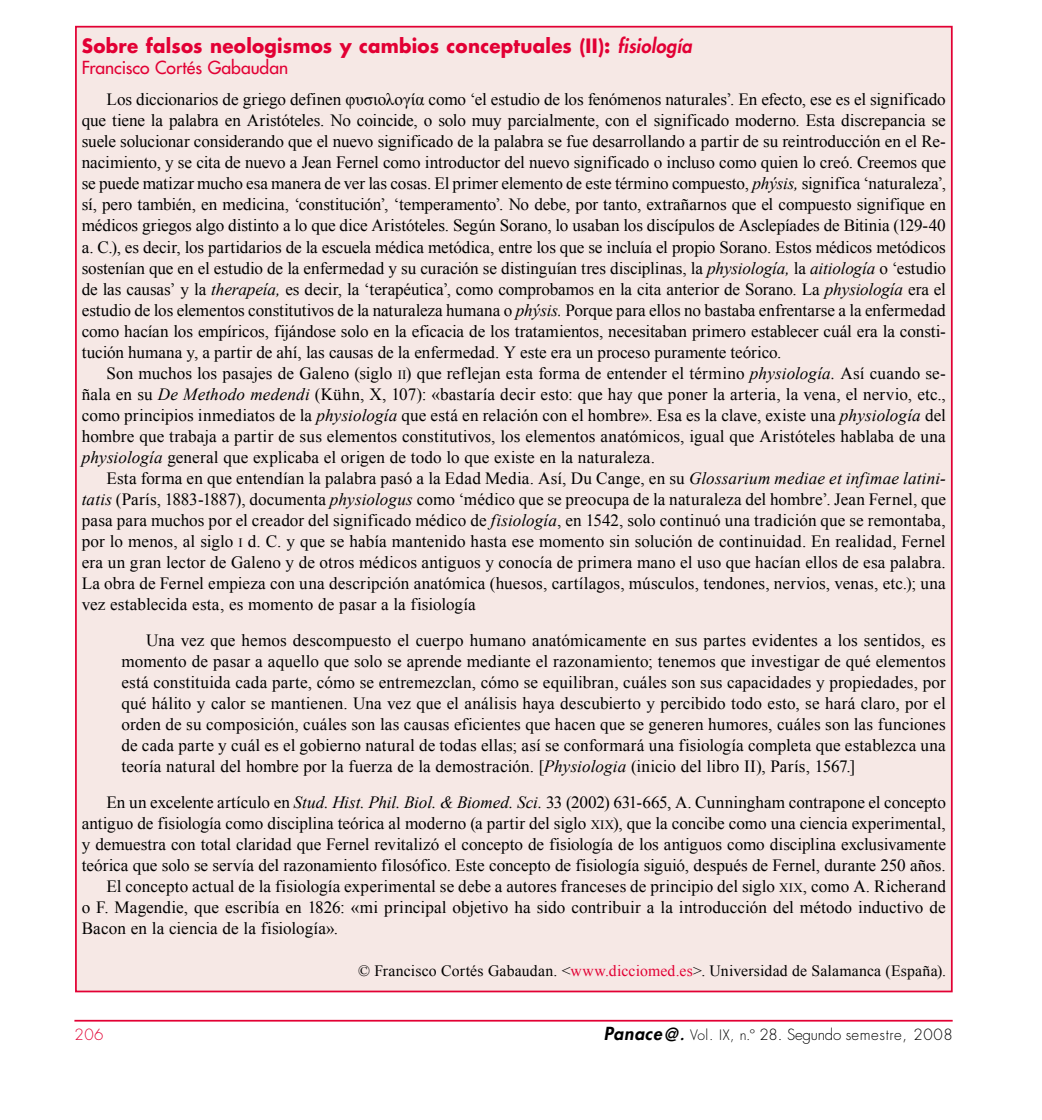
<style>
.page{position:relative;width:1042px;height:1120px;background:#fff}
.page>*{position:absolute;margin:0;border:0;box-sizing:border-box;transform-origin:0 0}
.t1{font:700 19.25px "Futura Std";letter-spacing:.01em;color:#e20034;scale:.95 1}
.t2{font:500 17.5px "Futura Std";color:#e20034}
.t3{font:17.15px/21px "Times New Roman";color:#000;text-align:justify}
.t4{font:15.75px "Times New Roman";letter-spacing:.01em;color:#000}
.t5{font:300 15.05px "Futura Std";letter-spacing:.04em;color:#000}
.t6{font:300 15.05px "Futura Std";color:#e20034}
.s1{font-weight:800;font-style:italic}
.s2{font-style:italic}
.s3{font-size:12.78px}
.s4{color:#e20034}
.s5{font-weight:800;font-style:italic;font-size:17.5px}
.s6{font-weight:800;font-style:italic;font-size:14px}
.s7{font-size:14px}
</style>
<div class="page">
<hr style="left:74px;top:1019px;width:878px;height:2px;background:#e20034">
<div style="left:76px;top:27px;width:876px;height:964px;background:#f6e8e5"></div>
<p class="t1" style="left:82px;top:33px;width:644px">Sobre falsos neologismos y cambios conceptuales (II): <span class="s1">fisiología</span></p>
<p class="t2" style="left:82px;top:57px;width:208px">Francisco Cortés Gabaudan</p>
<p class="t3" style="left:82px;top:89px;width:866px;text-indent:25px">Los diccionarios de griego definen φυσιολογία como ‘el estudio de los fenómenos naturales’. En efecto, ese es el significado que tiene la palabra en Aristóteles. No coincide, o solo muy parcialmente, con el significado moderno. Esta discrepancia se suele solucionar considerando que el nuevo significado de la palabra se fue desarrollando a partir de su reintroducción en el Re&shy;nacimiento, y se cita de nuevo a Jean Fernel como introductor del nuevo significado o incluso como quien lo creó. Creemos que se puede matizar mucho esa manera de ver las cosas. El primer elemento de este término compuesto, <span class="s2">phýsis,</span> significa ‘naturaleza’, sí, pero también, en medicina, ‘constitución’, ‘temperamento’. No debe, por tanto, extrañarnos que el compuesto signifique en médicos griegos algo distinto a lo que dice Aristóteles. Según Sorano, lo usaban los discípulos de Asclepíades de Bitinia (129-40 a. C.), es decir, los partidarios de la escuela médica metódica, entre los que se incluía el propio Sorano. Estos médicos metódicos sostenían que en el estudio de la enfermedad y su curación se distinguían tres disciplinas, la <span class="s2">physiología,</span> la <span class="s2">aitiología</span> o ‘estudio de las causas’ y la <span class="s2">therapeía,</span> es decir, la ‘terapéutica’, como comprobamos en la cita anterior de Sorano. La <span class="s2">physiología</span> era el estudio de los elementos constitutivos de la naturaleza humana o <span class="s2">phýsis.</span> Porque para ellos no bastaba enfrentarse a la enfermedad como hacían los empíricos, fijándose solo en la eficacia de los tratamientos, necesitaban primero establecer cuál era la consti&shy;tución humana y, a partir de ahí, las causas de la enfermedad. Y este era un proceso puramente teórico.</p>
<p class="t3" style="left:82px;top:362px;width:865px;text-indent:25px">Son muchos los pasajes de Galeno (siglo <span class="s3">ii</span>) que reflejan esta forma de entender el término <span class="s2">physiología.</span> Así cuando se&shy;ñala en su <span class="s2">De Methodo medendi</span> (Kühn, X, 107): «bastaría decir esto: que hay que poner la arteria, la vena, el nervio, etc., como principios inmediatos de la <span class="s2">physiología</span> que está en relación con el hombre». Esa es la clave, existe una <span class="s2">physiología</span> del hombre que trabaja a partir de sus elementos constitutivos, los elementos anatómicos, igual que Aristóteles hablaba de una <span class="s2">physiología</span> general que explicaba el origen de todo lo que existe en la naturaleza.</p>
<p class="t3" style="left:82px;top:467px;width:866px;text-indent:25px">Esta forma en que entendían la palabra pasó a la Edad Media. Así, Du Cange, en su <span class="s2">Glossarium mediae et infimae latini&shy;tatis</span> (París, 1883-1887), documenta <span class="s2">physiologus</span> como ‘médico que se preocupa de la naturaleza del hombre’. Jean Fernel, que pasa para muchos por el creador del significado médico de <span class="s2">fisiología</span>, en 1542, solo continuó una tradición que se remontaba, por lo menos, al siglo <span class="s3">i</span> d. C. y que se había mantenido hasta ese momento sin solución de continuidad. En realidad, Fernel era un gran lector de Galeno y de otros médicos antiguos y conocía de primera mano el uso que hacían ellos de esa palabra.<br>La obra de Fernel empieza con una descripción anatómica (huesos, cartílagos, músculos, tendones, nervios, venas, etc.); una vez establecida esta, es momento de pasar a la fisiología</p>
<p class="t3" style="left:121px;top:629px;width:826px;text-indent:25px">Una vez que hemos descompuesto el cuerpo humano anatómicamente en sus partes evidentes a los sentidos, es momento de pasar a aquello que solo se aprende mediante el razonamiento; tenemos que investigar de qué elementos está constituida cada parte, cómo se entremezclan, cómo se equilibran, cuáles son sus capacidades y propiedades, por qué hálito y calor se mantienen. Una vez que el análisis haya descubierto y percibido todo esto, se hará claro, por el orden de su composición, cuáles son las causas eficientes que hacen que se generen humores, cuáles son las funciones de cada parte y cuál es el gobierno natural de todas ellas; así se conformará una fisiología completa que establezca una teoría natural del hombre por la fuerza de la demostración. [<span class="s2">Physiologia</span> (inicio del libro II), París, 1567.]</p>
<p class="t3" style="left:107px;top:791px;width:841px">En un excelente artículo en <span class="s2">Stud. Hist. Phil. Biol. &amp; Biomed. Sci.</span> 33 (2002) 631-665, A. Cunningham contrapone el concepto</p>
<p class="t3" style="left:82px;top:812px;width:865px">antiguo de fisiología como disciplina teórica al moderno (a partir del siglo <span class="s3">xix</span>), que la concibe como una ciencia experimental,</p>
<p class="t3" style="left:82px;top:833px;width:866px">y demuestra con total claridad que Fernel revitalizó el concepto de fisiología de los antiguos como disciplina exclusivamente</p>
<p class="t3" style="left:82px;top:854px;width:865px">teórica que solo se servía del razonamiento filosófico. Este concepto de fisiología siguió, después de Fernel, durante 250 años.</p>
<p class="t3" style="left:107px;top:875px;width:841px">El concepto actual de la fisiología experimental se debe a autores franceses de principio del siglo <span class="s3">xix</span>, como A. Richerand</p>
<p class="t3" style="left:82px;top:896px;width:865px">o F. Magendie, que escribía en 1826: «mi principal objetivo ha sido contribuir a la introducción del método inductivo de</p>
<p class="t3" style="left:82px;top:917px;width:258px">Bacon en la ciencia de la fisiología».</p>
<p class="t4" style="left:358px;top:959px;width:589px">© Francisco Cortés Gabaudan. &lt;<span class="s4">www.dicciomed.es</span>&gt;. Universidad de Salamanca (España).</p>
<p class="t6" style="left:74px;top:1025px;width:31px">206</p>
<p class="t5" style="left:604px;top:1025px;width:350px"><span class="s5">Panace@</span><span class="s6">.</span> <span class="s7">Vol. IX, n.º</span> 28. Segundo semestre, 2008</p>
</div>
